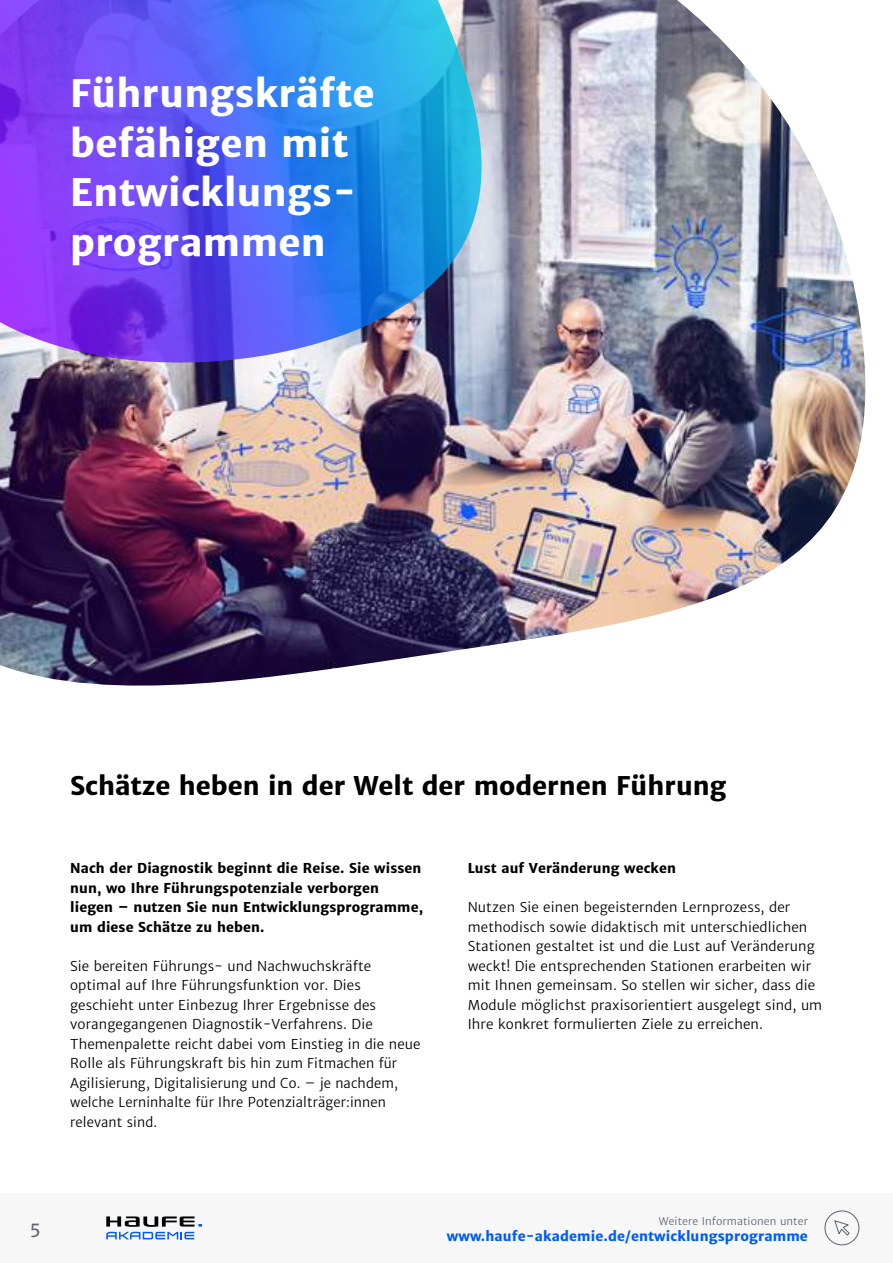
<style>
.page{position:relative;width:893px;height:1263px;background:#fff}
.page>*{position:absolute;margin:0;border:0;box-sizing:border-box;transform-origin:0 0}
.t1{font:700 37.5px/49.5px "Haufe Merriweather Sans";letter-spacing:.01em;color:#fff}
.t2{font:700 25.5px "Haufe Merriweather Sans";color:#000}
.t3{font:18px "Haufe Merriweather Sans";color:#616872}
.t4{font:13.5px/19.5px "Haufe Merriweather Sans Lt";letter-spacing:.01em;color:#000}
.t5{font:700 13.5px/19.5px "Haufe Merriweather Sans";letter-spacing:.01em;color:#000}
.t6{font:700 13.5px "Haufe Merriweather Sans";letter-spacing:.01em;color:#005bfe}
.t7{font:10.5px "Haufe Merriweather Sans Lt";letter-spacing:.01em;color:#616872}
</style>
<div class="page">
<div style="left:0;top:1193px;width:893px;height:70px;background:#f7f7f8"></div>
<svg style="left:106px;top:1216px;width:96px;height:23px"></svg>
<div style="left:824px;top:1210px;width:35px;height:35px;border:1px solid #616872;border-radius:50%"></div>
<svg style="left:834px;top:1220px;width:16px;height:16px"></svg>
<img style="left:0;top:0;width:866px;height:686px">
<img style="left:0;top:0;width:508px;height:390px">
<h1 class="t1" style="left:70px;top:69px;width:306px">Führungskräfte befähigen mit<br>Entwicklungs-- programmen</h1>
<h2 class="t2" style="left:70px;top:770px;width:658px">Schätze heben in der Welt der modernen Führung</h2>
<p class="t5" style="left:70px;top:858px;width:354px">Nach der Diagnostik beginnt die Reise. Sie wissen nun, wo Ihre Führungspotenziale verborgen liegen – nutzen Sie nun Entwicklungsprogramme, um diese Schätze zu heben.</p>
<p class="t4" style="left:70px;top:956px;width:352px">Sie bereiten Führungs- und Nachwuchskräfte optimal auf Ihre Führungsfunktion vor. Dies geschieht unter Einbezug Ihrer Ergebnisse des vorangegangenen Diagnostik-Verfahrens. Die Themenpalette reicht dabei vom Einstieg in die neue Rolle als Führungskraft bis hin zum Fitmachen für Agilisierung, Digitalisierung und Co. – je nachdem, welche Lerninhalte für Ihre Potenzialträger:innen relevant sind.</p>
<p class="t5" style="left:468px;top:858px;width:210px">Lust auf Veränderung wecken</p>
<p class="t4" style="left:468px;top:898px;width:356px">Nutzen Sie einen begeisternden Lernprozess, der methodisch sowie didaktisch mit unterschiedlichen Stationen gestaltet ist und die Lust auf Veränderung weckt! Die entsprechenden Stationen erarbeiten wir mit Ihnen gemeinsam. So stellen wir sicher, dass die Module möglichst praxisorientiert ausgelegt sind, um Ihre konkret formulierten Ziele zu erreichen.</p>
<h3 class="t3" style="left:30px;top:1219px;width:12px">5</h3>
<p class="t7" style="left:659px;top:1214px;width:151px">Weitere Informationen unter</p>
<p class="t6" style="left:447px;top:1228px;width:363px">www.haufe-akademie.de/entwicklungsprogramme</p>
</div>
